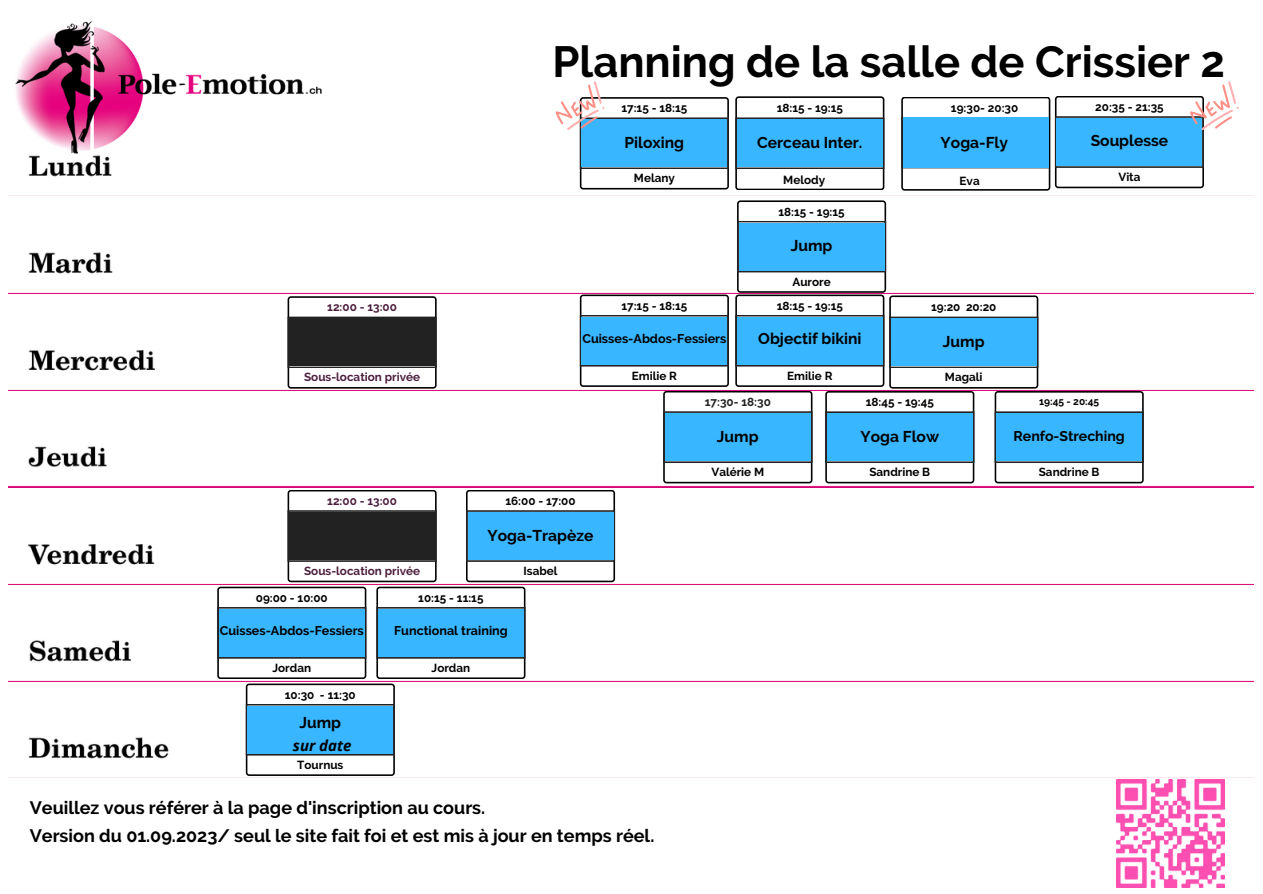
<style>
.page{position:relative;width:1263px;height:894px;background:#fff}
.page>*{position:absolute;margin:0;border:0;box-sizing:border-box;transform-origin:0 0}
.t1{font:700 43.5px "Raleway";color:#000}
.t2{font:700 18px "Raleway";color:#000}
.t3{font:700 15.6px "Raleway";color:#000}
.t4{font:italic 700 15px "Open Sans";color:#000}
.t5{font:700 14.1px "Raleway";color:#000}
.t6{font:700 12.6px "Raleway";color:#000}
.t7{font:700 11.7px "Raleway";color:#000}
.t8{font:700 11.7px "Raleway";color:#4b1e3d}
.t9{font:700 11.7px "Raleway";color:#222}
.t10{font:700 10.2px "Raleway";color:#000}
</style>
<div class="page">
<img style="left:9px;top:115px;width:1245px;height:81px">
<img style="left:9px;top:309px;width:1245px;height:81px">
<img style="left:9px;top:446px;width:1245px;height:41px">
<img style="left:9px;top:503px;width:1245px;height:81px">
<img style="left:29px;top:640px;width:102px;height:22px">
<img style="left:28px;top:737px;width:366px;height:39px">
<img style="left:9px;top:252px;width:1245px;height:42px">
<svg style="left:735px;top:96px;width:149px;height:94px"></svg>
<div style="left:737px;top:119px;width:145px;height:48px;background:#38b6ff"></div>
<div style="left:0;top:0;width:472px;height:138px;background:#fff"></div>
<img style="left:9px;top:21px;width:324px;height:147px">
<img style="left:1117px;top:779px;width:108px;height:108px">
<svg style="left:580px;top:200px;width:564px;height:283px"></svg>
<div style="left:665px;top:413px;width:146px;height:48px;background:#38b6ff"></div>
<svg style="left:288px;top:296px;width:149px;height:92px"></svg>
<div style="left:289px;top:318px;width:146px;height:48px;background:#222"></div>
<svg style="left:217px;top:490px;width:398px;height:285px"></svg>
<div style="left:378px;top:608px;width:146px;height:48px;background:#38b6ff"></div>
<svg style="left:901px;top:81px;width:338px;height:110px"></svg>
<svg style="left:555px;top:81px;width:174px;height:108px"></svg>
<p class="t1" style="left:552px;top:36px;width:674px">Planning de la salle de Crissier 2</p>
<p class="t7" style="left:621px;top:101px;width:67px">17:15 - 18:15</p>
<p class="t3" style="left:625px;top:133px;width:61px">Piloxing</p>
<p class="t7" style="left:777px;top:100px;width:68px">18:15 - 19:15</p>
<p class="t3" style="left:757px;top:133px;width:107px">Cerceau Inter.</p>
<p class="t7" style="left:951px;top:101px;width:69px">19:30- 20:30</p>
<p class="t3" style="left:941px;top:134px;width:69px">Yoga-Fly</p>
<p class="t7" style="left:1095px;top:100px;width:70px">20:35 - 21:35</p>
<p class="t3" style="left:1091px;top:131px;width:79px">Souplesse</p>
<p class="t7" style="left:634px;top:171px;width:43px">Melany</p>
<p class="t7" style="left:783px;top:173px;width:43px">Melody</p>
<p class="t7" style="left:960px;top:174px;width:22px">Eva</p>
<p class="t7" style="left:1118px;top:170px;width:24px">Vita</p>
<p class="t7" style="left:778px;top:204px;width:68px">18:15 - 19:15</p>
<p class="t3" style="left:791px;top:236px;width:43px">Jump</p>
<p class="t7" style="left:792px;top:274px;width:40px">Aurore</p>
<p class="t8" style="left:327px;top:300px;width:71px">12:00 - 13:00</p>
<p class="t7" style="left:621px;top:299px;width:67px">17:15 - 18:15</p>
<p class="t7" style="left:777px;top:299px;width:68px">18:15 - 19:15</p>
<p class="t7" style="left:931px;top:299px;width:67px">19:20 20:20</p>
<p class="t6" style="left:582px;top:331px;width:145px">Cuisses-Abdos-Fessiers</p>
<p class="t3" style="left:758px;top:330px;width:105px">Objectif bikini</p>
<p class="t3" style="left:943px;top:332px;width:43px">Jump</p>
<p class="t8" style="left:304px;top:370px;width:117px">Sous-location privée</p>
<p class="t7" style="left:632px;top:368px;width:47px">Emilie R</p>
<p class="t7" style="left:787px;top:368px;width:47px">Emilie R</p>
<p class="t7" style="left:945px;top:370px;width:39px">Magali</p>
<p class="t9" style="left:705px;top:395px;width:68px">17:30- 18:30</p>
<p class="t7" style="left:866px;top:395px;width:70px">18:45 - 19:45</p>
<p class="t10" style="left:1039px;top:395px;width:62px">19:45 - 20:45</p>
<p class="t3" style="left:717px;top:427px;width:43px">Jump</p>
<p class="t3" style="left:860px;top:427px;width:80px">Yoga Flow</p>
<p class="t5" style="left:1013px;top:427px;width:113px">Renfo-Streching</p>
<p class="t7" style="left:711px;top:465px;width:54px">Valérie M</p>
<p class="t7" style="left:869px;top:465px;width:62px">Sandrine B</p>
<p class="t7" style="left:1039px;top:465px;width:62px">Sandrine B</p>
<p class="t8" style="left:327px;top:494px;width:71px">12:00 - 13:00</p>
<p class="t7" style="left:505px;top:494px;width:72px">16:00 - 17:00</p>
<p class="t3" style="left:488px;top:526px;width:107px">Yoga-Trapèze</p>
<p class="t8" style="left:304px;top:564px;width:117px">Sous-location privée</p>
<p class="t7" style="left:256px;top:590px;width:73px">09:00 - 10:00</p>
<p class="t7" style="left:418px;top:590px;width:67px">10:15 - 11:15</p>
<p class="t6" style="left:220px;top:622px;width:145px">Cuisses-Abdos-Fessiers</p>
<p class="t7" style="left:272px;top:660px;width:40px">Jordan</p>
<p class="t7" style="left:285px;top:687px;width:72px">10:30 - 11:30</p>
<p class="t3" style="left:299px;top:713px;width:43px">Jump</p>
<p class="t4" style="left:293px;top:734px;width:60px">sur date</p>
<p class="t7" style="left:297px;top:757px;width:48px">Tournus</p>
<p class="t6" style="left:394px;top:622px;width:115px">Functional training</p>
<p class="t7" style="left:432px;top:660px;width:40px">Jordan</p>
<p class="t2" style="left:30px;top:797px;width:457px">Veuillez vous référer à la page d'inscription au cours.</p>
<p class="t7" style="left:523px;top:564px;width:35px">Isabel</p>
<p class="t2" style="left:30px;top:824px;width:626px">Version du 01.09.2023/ seul le site fait foi et est mis à jour en temps réel.</p>
</div>
